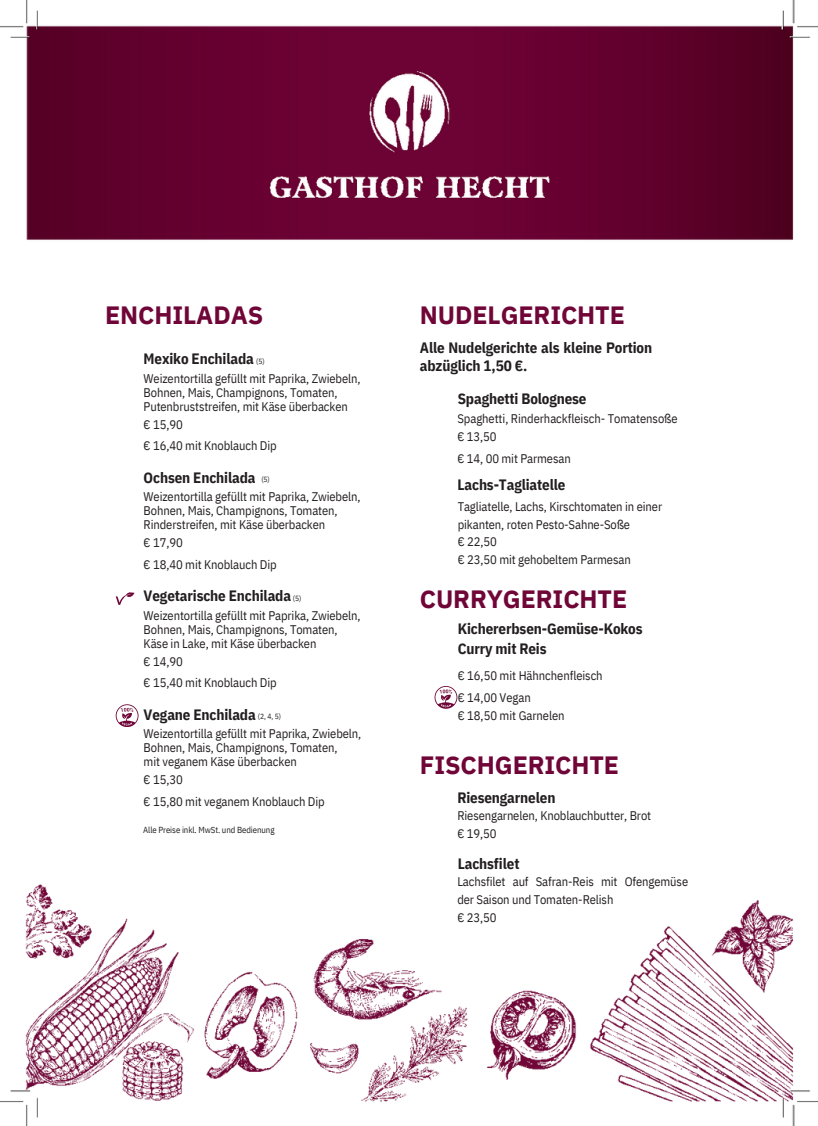
<style>
.page{position:relative;width:818px;height:1126px;background:#fff}
.page>*{position:absolute;margin:0;border:0;box-sizing:border-box;transform-origin:0 0}
.t1{font:700 25px "IBM Plex Sans";letter-spacing:-.005em;color:#700637}
.t2{font:700 15px/17.8px "IBM Plex Sans Cond";letter-spacing:-.01em;color:#231f20}
.t3{font:12.5px/14px "IBM Plex Sans Cond";letter-spacing:-.01em;color:#231f20}
.t4{font:8.75px "IBM Plex Sans Cond";letter-spacing:-.01em;color:#231f20}
.t5{font:7.5px "IBM Plex Sans Cond";color:#231f20}
</style>
<div class="page">
<img style="left:0;top:0;width:818px;height:1126px">
<svg style="left:116px;top:590px;width:18px;height:14px"></svg>
<svg style="left:116px;top:704px;width:22px;height:23px"></svg>
<svg style="left:434px;top:686px;width:23px;height:22px"></svg>
<h2 class="t1" style="left:105px;top:298px;width:160px">ENCHILADAS</h2>
<h2 class="t2" style="left:144px;top:350px;width:112px">Mexiko Enchilada</h2>
<h1 class="t5" style="left:256px;top:356px;width:10px">(5)</h1>
<h3 class="t3" style="left:144px;top:371px;width:218px">Weizentortilla gefüllt mit Paprika, Zwiebeln,<br>Bohnen, Mais, Champignons, Tomaten,<br>Putenbruststreifen, mit Käse überbacken</h3>
<h3 class="t3" style="left:144px;top:413px;width:134px;line-height:21.5px">€ 15,90<br>€ 16,40 mit Knoblauch Dip</h3>
<h3 class="t2" style="left:144px;top:468px;width:113px">Ochsen Enchilada</h3>
<h3 class="t5" style="left:261px;top:474px;width:10px">(5)</h3>
<p class="t3" style="left:144px;top:490px;width:218px">Weizentortilla gefüllt mit Paprika, Zwiebeln,<br>Bohnen, Mais, Champignons, Tomaten,<br>Rinderstreifen, mit Käse überbacken</p>
<p class="t3" style="left:144px;top:532px;width:134px;line-height:21.5px">€ 17,90<br>€ 18,40 mit Knoblauch Dip</p>
<p class="t2" style="left:144px;top:587px;width:149px">Vegetarische Enchilada</p>
<h2 class="t5" style="left:293px;top:593px;width:10px">(5)</h2>
<p class="t3" style="left:144px;top:608px;width:218px">Weizentortilla gefüllt mit Paprika, Zwiebeln,<br>Bohnen, Mais, Champignons, Tomaten,<br>Käse in Lake, mit Käse überbacken</p>
<p class="t3" style="left:144px;top:650px;width:134px;line-height:21.5px">€ 14,90<br>€ 15,40 mit Knoblauch Dip</p>
<h2 class="t3" style="left:144px;top:727px;width:219px">Weizentortilla gefüllt mit Paprika, Zwiebeln,<br>Bohnen, Mais, Champignons, Tomaten,<br>mit veganem Käse überbacken</h2>
<h2 class="t3" style="left:144px;top:769px;width:183px;line-height:21.5px">€ 15,30<br>€ 15,80 mit veganem Knoblauch Dip</h2>
<p class="t2" style="left:144px;top:705px;width:114px">Vegane Enchilada</p>
<h2 class="t5" style="left:258px;top:711px;width:25px">(2, 4, 5)</h2>
<h1 class="t4" style="left:143px;top:824px;width:133px">Alle Preise inkl. MwSt. und Bedienung</h1>
<h3 class="t1" style="left:420px;top:298px;width:206px">NUDELGERICHTE</h3>
<p class="t2" style="left:420px;top:339px;width:234px">Alle Nudelgerichte als kleine Portion abzüglich 1,50 €.</p>
<h2 class="t2" style="left:457px;top:390px;width:130px">Spaghetti Bolognese</h2>
<h3 class="t3" style="left:457px;top:410px;width:222px;line-height:17.8px">Spaghetti, Rinderhackfleisch- Tomatensoße € 13,50</h3>
<h3 class="t3" style="left:457px;top:451px;width:115px">€ 14, 00 mit Parmesan</h3>
<h3 class="t2" style="left:457px;top:475px;width:110px">Lachs-Tagliatelle</h3>
<h3 class="t3" style="left:457px;top:497px;width:206px;line-height:17.8px">Tagliatelle, Lachs, Kirschtomaten in einer pikanten, roten Pesto-Sahne-Soße<br>€ 22,50<br>€ 23,50 mit gehobeltem Parmesan</h3>
<h3 class="t1" style="left:420px;top:583px;width:209px">CURRYGERICHTE</h3>
<h1 class="t2" style="left:457px;top:618px;width:186px;line-height:20.6px">Kichererbsen-Gemüse-Kokos<br>Curry mit Reis</h1>
<h2 class="t3" style="left:457px;top:690px;width:75px">€ 14,00 Vegan</h2>
<p class="t3" style="left:457px;top:708px;width:108px">€ 18,50 mit Garnelen</p>
<h3 class="t3" style="left:457px;top:668px;width:146px">€ 16,50 mit Hähnchenfleisch</h3>
<p class="t1" style="left:420px;top:748px;width:201px">FISCHGERICHTE</p>
<h2 class="t2" style="left:457px;top:788px;width:100px">Riesengarnelen</h2>
<h4 class="t3" style="left:457px;top:807px;width:195px;line-height:17.8px">Riesengarnelen, Knoblauchbutter, Brot € 19,50</h4>
<h1 class="t2" style="left:457px;top:855px;width:63px">Lachsfilet</h1>
<h2 class="t3" style="left:457px;top:873px;width:232px;line-height:17.8px">Lachsfilet auf Safran-Reis mit Ofengemüse der Saison und Tomaten-Relish<br>€ 23,50</h2>
</div>
